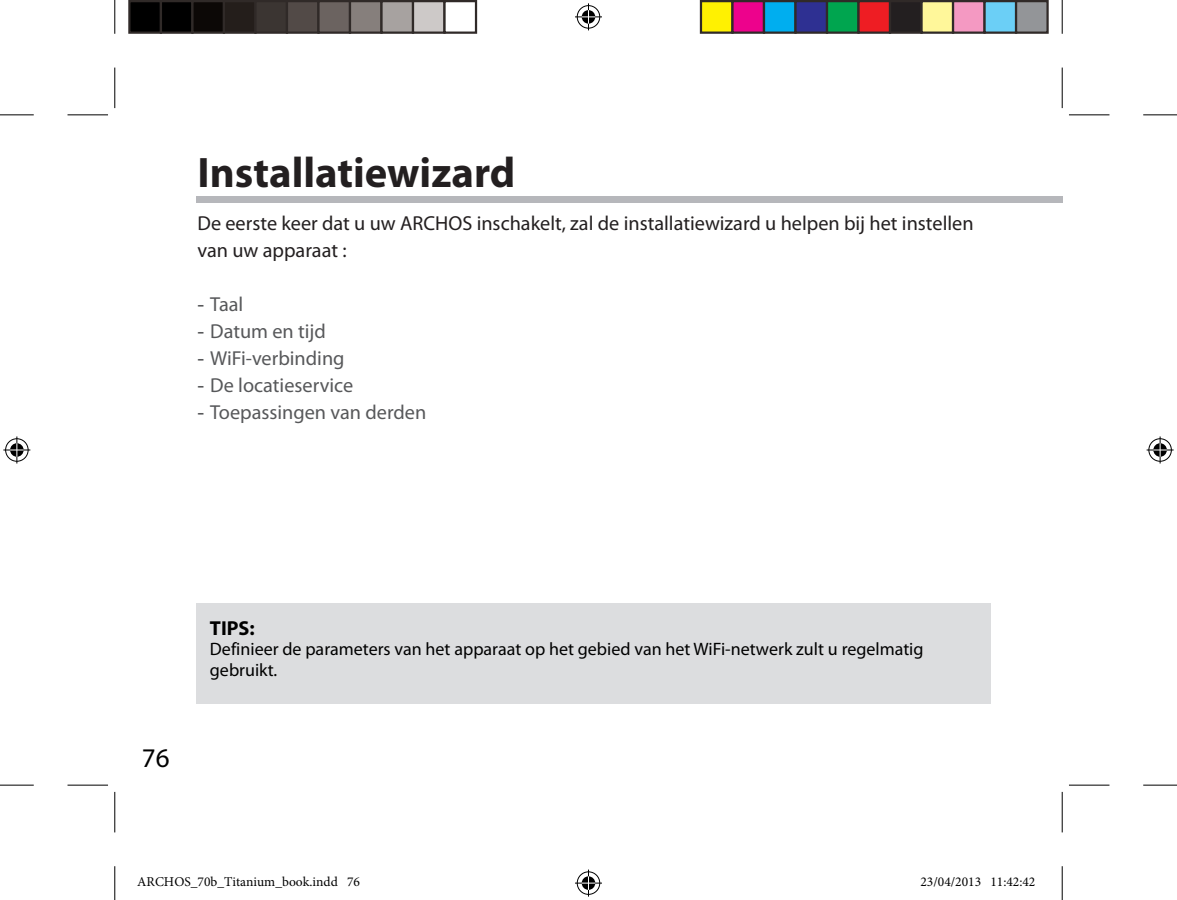
<style>
.page{position:relative;width:1177px;height:900px;background:#fff}
.page>*{position:absolute;margin:0;border:0;box-sizing:border-box;transform-origin:0 0}
.t1{font:700 42.75px "Myriad Pro";color:#231f20}
.t2{font:27px "Myriad Pro";color:#000}
.t3{font:20.25px/27px "Myriad Pro";color:#231f20}
.t4{font:20.25px "Myriad Pro";color:#57585a}
.t5{font:700 20.25px "Myriad Pro";color:#000}
.t6{font:18px/20.2px "Myriad Pro";color:#000}
.t7{font:13.5px "Minion Pro";color:#000}
.s1{font-family:"Arial"}
</style>
<div class="page">
<div style="left:196px;top:196px;width:866px;height:6px;background:#b6b7bb"></div>
<div style="left:196px;top:603px;width:794px;height:100px;background:#dcdddf"></div>
<hr style="left:0;top:114px;width:34px;height:1px;background:#000">
<hr style="left:1143px;top:114px;width:34px;height:1px;background:#000">
<hr style="left:0;top:784px;width:34px;height:1px;background:#000">
<hr style="left:1143px;top:784px;width:34px;height:1px;background:#000">
<hr style="left:114px;top:0;width:1px;height:34px;background:#000">
<hr style="left:114px;top:865px;width:1px;height:34px;background:#000">
<hr style="left:1061px;top:0;width:1px;height:34px;background:#000">
<hr style="left:1061px;top:865px;width:1px;height:34px;background:#000">
<hr style="left:68px;top:114px;width:40px;height:1px;background:#000">
<hr style="left:1069px;top:114px;width:40px;height:1px;background:#000">
<hr style="left:68px;top:784px;width:40px;height:1px;background:#000">
<hr style="left:1069px;top:784px;width:40px;height:1px;background:#000">
<hr style="left:114px;top:68px;width:1px;height:40px;background:#000">
<hr style="left:114px;top:791px;width:1px;height:41px;background:#000">
<hr style="left:1061px;top:68px;width:1px;height:40px;background:#000">
<hr style="left:1061px;top:791px;width:1px;height:41px;background:#000">
<svg style="left:575px;top:3px;width:27px;height:27px"></svg>
<svg style="left:575px;top:869px;width:27px;height:27px"></svg>
<svg style="left:3px;top:436px;width:27px;height:27px"></svg>
<svg style="left:1146px;top:436px;width:27px;height:27px"></svg>
<div style="left:129px;top:1px;width:32px;height:32px;background:#000"></div>
<div style="left:128px;top:0;width:34px;height:34px;border:2px solid #302a28"></div>
<div style="left:161px;top:1px;width:31px;height:32px;background:#000"></div>
<div style="left:160px;top:0;width:34px;height:34px;border:2px solid #302a28"></div>
<div style="left:192px;top:1px;width:32px;height:32px;background:#0c0806"></div>
<div style="left:191px;top:0;width:34px;height:34px;border:2px solid #302a28"></div>
<div style="left:224px;top:1px;width:31px;height:32px;background:#241e1b"></div>
<div style="left:223px;top:0;width:33px;height:34px;border:2px solid #302a28"></div>
<div style="left:255px;top:1px;width:32px;height:32px;background:#3b3532"></div>
<div style="left:254px;top:0;width:34px;height:34px;border:2px solid #302a28"></div>
<div style="left:287px;top:1px;width:31px;height:32px;background:#524a47"></div>
<div style="left:286px;top:0;width:34px;height:34px;border:2px solid #302a28"></div>
<div style="left:318px;top:1px;width:32px;height:32px;background:#6b6360"></div>
<div style="left:317px;top:0;width:34px;height:34px;border:2px solid #302a28"></div>
<div style="left:350px;top:1px;width:31px;height:32px;background:#867f7c"></div>
<div style="left:349px;top:0;width:33px;height:34px;border:2px solid #302a28"></div>
<div style="left:381px;top:1px;width:32px;height:32px;background:#a7a2a0"></div>
<div style="left:380px;top:0;width:34px;height:34px;border:2px solid #302a28"></div>
<div style="left:413px;top:1px;width:31px;height:32px;background:#cdc9c8"></div>
<div style="left:412px;top:0;width:34px;height:34px;border:2px solid #302a28"></div>
<div style="left:443px;top:0;width:34px;height:34px;border:2px solid #302a28"></div>
<div style="left:701px;top:1px;width:31px;height:32px;background:#fff101"></div>
<div style="left:700px;top:0;width:33px;height:34px;border:2px solid #302a28"></div>
<div style="left:732px;top:1px;width:32px;height:32px;background:#ed028c"></div>
<div style="left:731px;top:0;width:34px;height:34px;border:2px solid #302a28"></div>
<div style="left:764px;top:1px;width:31px;height:32px;background:#00aeef"></div>
<div style="left:763px;top:0;width:33px;height:34px;border:2px solid #302a28"></div>
<div style="left:795px;top:1px;width:32px;height:32px;background:#2e3092"></div>
<div style="left:794px;top:0;width:34px;height:34px;border:2px solid #302a28"></div>
<div style="left:827px;top:1px;width:31px;height:32px;background:#00a54f"></div>
<div style="left:826px;top:0;width:33px;height:34px;border:2px solid #302a28"></div>
<div style="left:858px;top:1px;width:32px;height:32px;background:#ee1d23"></div>
<div style="left:857px;top:0;width:34px;height:34px;border:2px solid #302a28"></div>
<div style="left:890px;top:1px;width:31px;height:32px;background:#231f20"></div>
<div style="left:889px;top:0;width:33px;height:34px;border:2px solid #302a28"></div>
<div style="left:921px;top:1px;width:32px;height:32px;background:#fff79a"></div>
<div style="left:920px;top:0;width:34px;height:34px;border:2px solid #302a28"></div>
<div style="left:953px;top:1px;width:31px;height:32px;background:#f499c2"></div>
<div style="left:952px;top:0;width:33px;height:34px;border:2px solid #302a28"></div>
<div style="left:984px;top:1px;width:32px;height:32px;background:#6bcff6"></div>
<div style="left:983px;top:0;width:34px;height:34px;border:2px solid #302a28"></div>
<div style="left:1016px;top:1px;width:31px;height:32px;background:#939598"></div>
<div style="left:1015px;top:0;width:33px;height:34px;border:2px solid #302a28"></div>
<h1 class="t1" style="left:197px;top:145px;width:319px">Installatiewizard</h1>
<p class="t3" style="left:197px;top:209px;width:777px">De eerste keer dat u uw ARCHOS inschakelt, zal de installatiewizard u helpen bij het instellen van uw apparaat :</p>
<p class="t4" style="left:197px;top:292px;width:47px"><span class="s1">-</span> Taal</p>
<p class="t4" style="left:197px;top:319px;width:130px"><span class="s1">-</span> Datum en tijd</p>
<p class="t4" style="left:197px;top:346px;width:149px"><span class="s1">-</span> WiFi-verbinding</p>
<p class="t4" style="left:197px;top:373px;width:157px"><span class="s1">-</span> De locatieservice</p>
<p class="t4" style="left:197px;top:400px;width:230px"><span class="s1">-</span> Toepassingen van derden</p>
<h2 class="t2" style="left:142px;top:740px;width:29px">76</h2>
<p class="t5" style="left:210px;top:615px;width:46px">TIPS:</p>
<p class="t6" style="left:210px;top:638px;width:715px">Definieer de parameters van het apparaat op het gebied van het WiFi-netwerk zult u regelmatig gebruikt.</p>
<p class="t7" style="left:137px;top:872px;width:224px">ARCHOS_70b_Titanium_book.indd 76</p>
<p class="t7" style="left:920px;top:872px;width:117px">23/04/2013 11:42:42</p>
</div>
